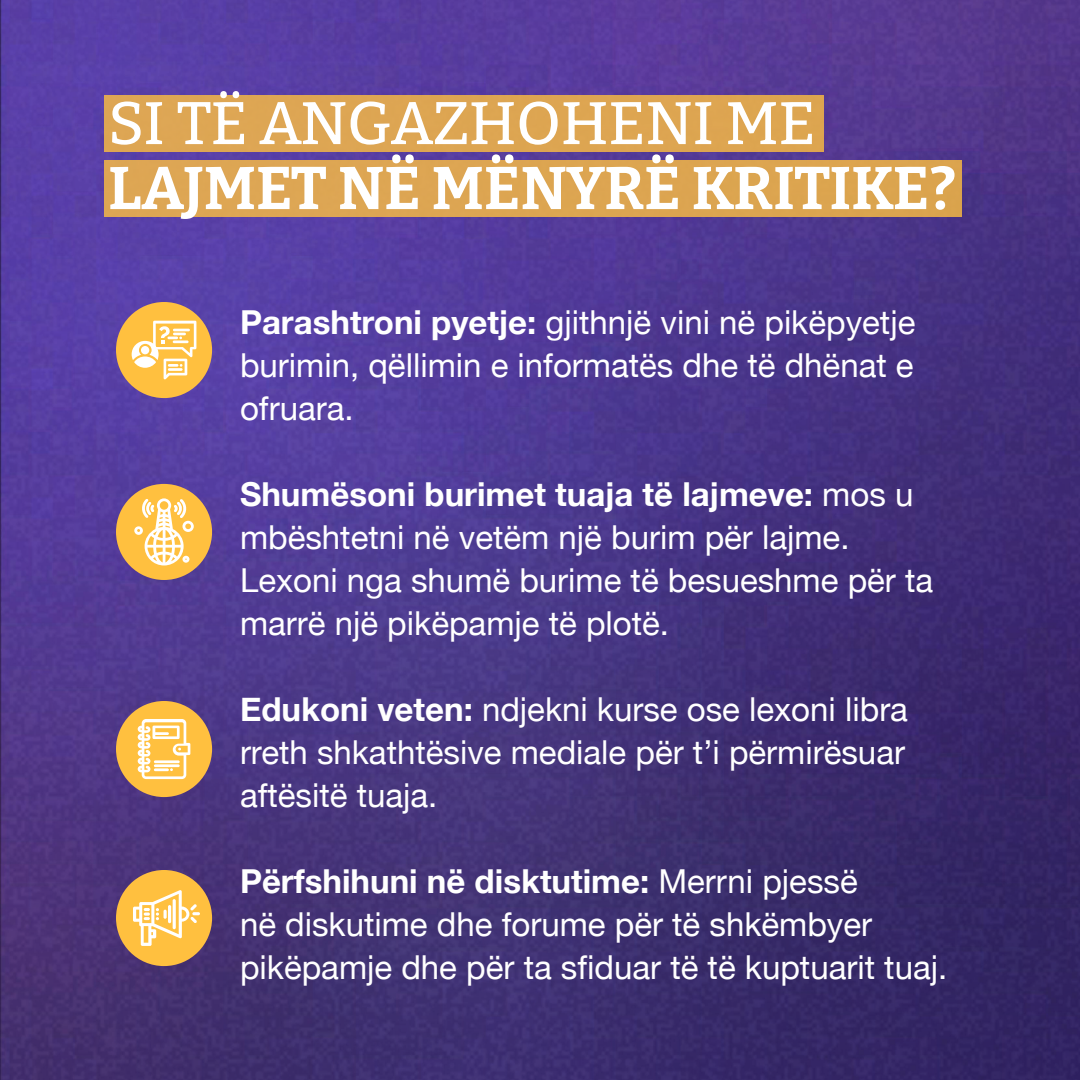
<style>
.page{position:relative;width:1080px;height:1080px;background:#fff}
.page>*{position:absolute;margin:0;border:0;box-sizing:border-box;transform-origin:0 0}
.t1{font:700 60px "Bitter";letter-spacing:-.005em;color:#fff}
.t2{font:500 60px "Bitter";color:#fff}
.t3{font:33px/43px "Helvetica Neue";color:#fff;text-align:justify}
.s1{font-weight:700}
</style>
<div class="page">
<img style="left:0;top:0;width:1080px;height:1080px">
<div style="left:116px;top:302px;width:96px;height:96px;background:#ffc03f;border-radius:50%"></div>
<div style="left:116px;top:484px;width:96px;height:96px;background:#ffc03f;border-radius:50%"></div>
<div style="left:116px;top:701px;width:96px;height:96px;background:#ffc03f;border-radius:50%"></div>
<div style="left:116px;top:870px;width:96px;height:96px;background:#ffc03f;border-radius:50%"></div>
<div style="left:104px;top:96px;width:720px;height:56px;background:#dda552"></div>
<div style="left:104px;top:160px;width:858px;height:56px;background:#dda551"></div>
<svg style="left:134px;top:498px;width:60px;height:67px"></svg>
<svg style="left:138px;top:719px;width:52px;height:60px"></svg>
<hr style="left:154px;top:760px;width:26px;height:3px;background:#fff">
<hr style="left:154px;top:764px;width:26px;height:3px;background:#fff">
<hr style="left:154px;top:768px;width:15px;height:3px;background:#fff">
<svg style="left:133px;top:890px;width:67px;height:56px"></svg>
<svg style="left:132px;top:321px;width:64px;height:59px"></svg>
<h1 class="t2" style="left:108px;top:78px;width:709px">SI TË ANGAZHOHENI ME</h1>
<h1 class="t1" style="left:108px;top:139px;width:850px">LAJMET NË MËNYRË KRITIKE?</h1>
<p class="t3" style="left:240px;top:303px;width:677px"><span class="s1">Parashtroni pyetje:</span> gjithnjë vini në pikëpyetje burimin, qëllimin e informatës dhe të dhënat e ofruara.</p>
<p class="t3" style="left:240px;top:475px;width:695px;text-align:left"><span class="s1">Shumësoni burimet tuaja të lajmeve:</span> mos u mbështetni në vetëm një burim për lajme.<br>Lexoni nga shumë burime të besueshme për ta marrë një pikëpamje të plotë.</p>
<p class="t3" style="left:240px;top:690px;width:670px"><span class="s1">Edukoni veten:</span> ndjekni kurse ose lexoni libra rreth shkathtësive mediale për t’i përmirësuar aftësitë tuaja.</p>
<p class="t3" style="left:240px;top:862px;width:709px;text-align:left"><span class="s1">Përfshihuni në disktutime:</span> Merrni pjessë<br>në diskutime dhe forume për të shkëmbyer pikëpamje dhe për ta sfiduar të të kuptuarit tuaj.</p>
</div>
